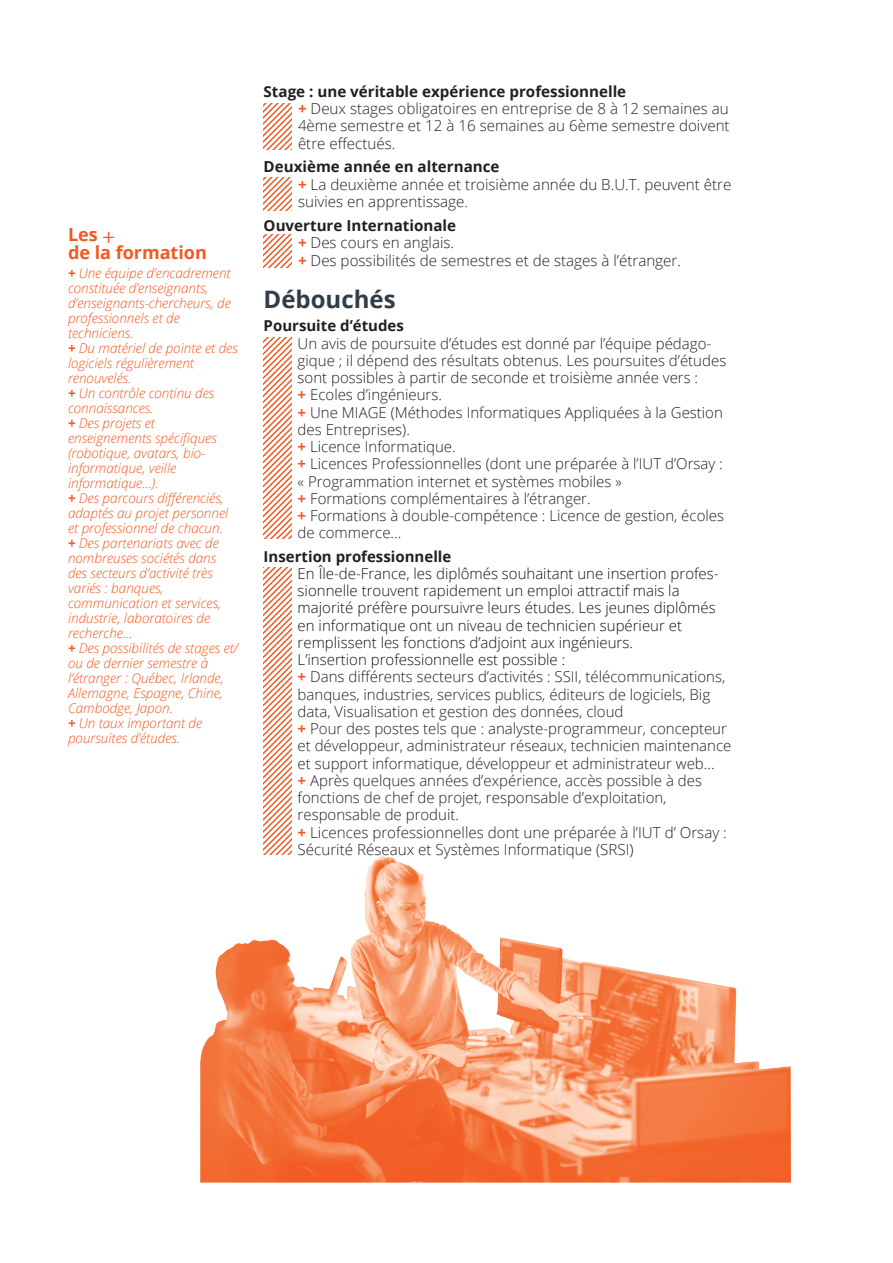
<style>
.page{position:relative;width:893px;height:1263px;background:#fff}
.page>*{position:absolute;margin:0;border:0;box-sizing:border-box;transform-origin:0 0}
.inter{font:700 24px "Open Sans";color:#303d47}
.encadré_titre{font:700 18px/18px "Open Sans";color:#f15921}
.t1{font:300 15.15px/17.4px "Open Sans";color:#231f20}
.texte_alinea{font:700 15.15px "Open Sans";color:#231f20}
.inter2{font:300 15px/17.2px "Open Sans";color:#231f20}
.inter2-2{font:300 15px/17.2px "Open Sans";color:#111314}
.inter2-3{font:700 15px "Open Sans";color:#231f20}
.t2{font:italic 300 13.5px/15px "Open Sans";color:#f15921}
.s1{font-family:"Myriad Pro";font-weight:400;font-size:21px}
.s2{font-weight:700;font-style:normal}
.s3{font-weight:700;color:#f15921}
</style>
<div class="page">
<img style="left:200px;top:856px;width:591px;height:326px">
<svg style="left:264px;top:177px;width:27px;height:33px"></svg>
<svg style="left:264px;top:235px;width:27px;height:33px"></svg>
<svg style="left:264px;top:567px;width:27px;height:288px"></svg>
<svg style="left:264px;top:337px;width:27px;height:201px"></svg>
<svg style="left:264px;top:103px;width:27px;height:47px"></svg>
<p class="encadré_titre" style="left:68px;top:225px;width:140px">Les <span class="s1">+<br></span>de la formation</p>
<p class="t2" style="left:68px;top:265px;width:164px"><span class="s2">+</span> Une équipe d’encadrement constituée d’enseignants, d’enseignants-chercheurs, de professionnels et de techniciens.</p>
<p class="t2" style="left:68px;top:340px;width:171px"><span class="s2">+</span> Du matériel de pointe et des logiciels régulièrement renouvelés.</p>
<p class="t2" style="left:68px;top:385px;width:148px"><span class="s2">+</span> Un contrôle continu des connaissances.</p>
<p class="t2" style="left:68px;top:415px;width:150px"><span class="s2">+</span> Des projets et enseignements spécifiques (robotique, avatars, bio&shy;informatique, veille informatique...).</p>
<p class="t2" style="left:68px;top:490px;width:162px"><span class="s2">+</span> Des parcours différenciés, adaptés au projet personnel et professionnel de chacun.</p>
<p class="t2" style="left:68px;top:535px;width:155px"><span class="s2">+</span> Des partenariats avec de nombreuses sociétés dans des secteurs d’activité très variés : banques, communication et services, industrie, laboratoires de recherche...</p>
<p class="t2" style="left:68px;top:640px;width:172px"><span class="s2">+</span> Des possibilités de stages et/ ou de dernier semestre à l’étranger : Québec, Irlande,<br>Allemagne, Espagne, Chine,<br>Cambodge, Japon.</p>
<p class="t2" style="left:68px;top:715px;width:136px"><span class="s2">+</span> Un taux important de poursuites d’études.</p>
<p class="texte_alinea" style="left:264px;top:80px;width:364px">Stage : une véritable expérience professionnelle</p>
<p class="t1" style="left:298px;top:99px;width:433px;text-align:justify"><span class="s3">+</span> Deux stages obligatoires en entreprise de 8 à 12 semaines au 4ème semestre et 12 à 16 semaines au 6ème semestre doivent être effectués.</p>
<p class="texte_alinea" style="left:264px;top:156px;width:237px">Deuxième année en alternance</p>
<p class="t1" style="left:298px;top:175px;width:435px"><span class="s3">+</span> La deuxième année et troisième année du B.U.T. peuvent être suivies en apprentissage.</p>
<p class="texte_alinea" style="left:264px;top:215px;width:194px">Ouverture Internationale</p>
<p class="t1" style="left:298px;top:234px;width:158px"><span class="s3">+</span> Des cours en anglais.</p>
<p class="t1" style="left:298px;top:251px;width:385px"><span class="s3">+</span> Des possibilités de semestres et de stages à l’étranger.</p>
<p class="inter" style="left:264px;top:282px;width:133px">Débouchés</p>
<p class="inter2-3" style="left:264px;top:315px;width:142px">Poursuite d’études</p>
<p class="inter2" style="left:298px;top:334px;width:430px">Un avis de poursuite d’études est donné par l’équipe pédago&shy;gique ; il dépend des résultats obtenus. Les poursuites d’études sont possibles à partir de seconde et troisième année vers :</p>
<p class="inter2" style="left:298px;top:386px;width:146px"><span class="s3">+</span> Ecoles d’ingénieurs.</p>
<p class="inter2" style="left:298px;top:403px;width:427px"><span class="s3">+</span> Une MIAGE (Méthodes Informatiques Appliquées à la Gestion des Entreprises).</p>
<p class="inter2" style="left:298px;top:438px;width:160px"><span class="s3">+</span> Licence Informatique.</p>
<p class="inter2" style="left:298px;top:455px;width:427px"><span class="s3">+</span> Licences Professionnelles (dont une préparée à l’IUT d’Orsay : « Programmation internet et systèmes mobiles »</p>
<p class="inter2" style="left:298px;top:489px;width:294px"><span class="s3">+</span> Formations complémentaires à l’étranger.</p>
<p class="inter2" style="left:298px;top:507px;width:428px"><span class="s3">+</span> Formations à double-compétence : Licence de gestion, écoles de commerce...</p>
<p class="inter2-3" style="left:264px;top:546px;width:189px">Insertion professionnelle</p>
<p class="inter2-2" style="left:298px;top:564px;width:422px">En Île-de-France, les diplômés souhaitant une insertion profes&shy;sionnelle trouvent rapidement un emploi attractif mais la majorité préfère poursuivre leurs études. Les jeunes diplômés en informatique ont un niveau de technicien supérieur et remplissent les fonctions d’adjoint aux ingénieurs.</p>
<p class="inter2-2" style="left:298px;top:651px;width:269px">L’insertion professionnelle est possible :</p>
<p class="inter2" style="left:298px;top:668px;width:429px"><span class="s3">+</span> Dans différents secteurs d’activités : SSII, télécommunications, banques, industries, services publics, éditeurs de logiciels, Big data, Visualisation et gestion des données, cloud</p>
<p class="inter2" style="left:298px;top:720px;width:435px"><span class="s3">+</span> Pour des postes tels que : analyste-programmeur, concepteur et développeur, administrateur réseaux, technicien maintenance et support informatique, développeur et administrateur web...</p>
<p class="inter2" style="left:298px;top:771px;width:406px"><span class="s3">+</span> Après quelques années d’expérience, accès possible à des fonctions de chef de projet, responsable d’exploitation, responsable de produit.</p>
<p class="t1" style="left:298px;top:823px;width:431px"><span class="s3">+</span> Licences professionnelles dont une préparée à l’IUT d’ Orsay :<br>Sécurité Réseaux et Systèmes Informatique (SRSI)</p>
</div>
